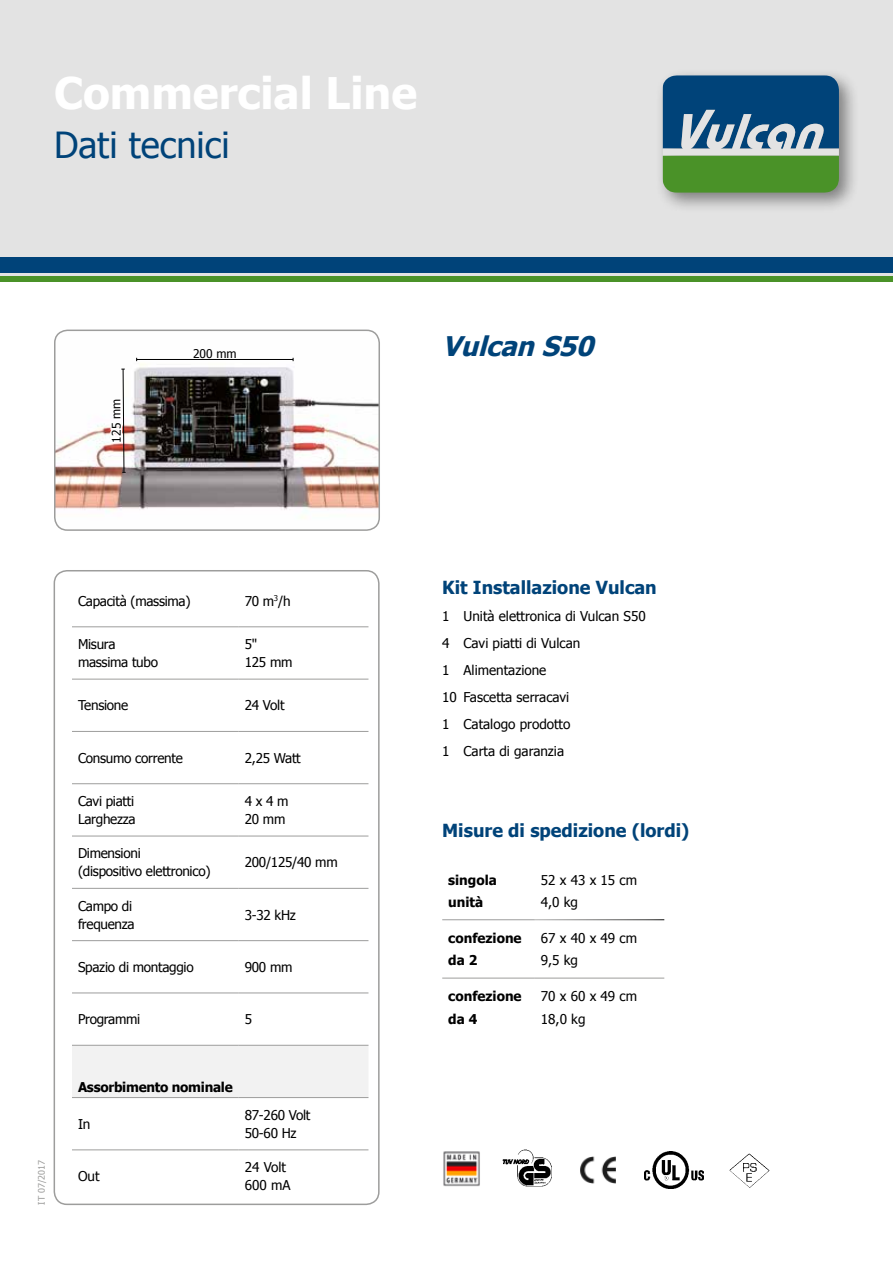
<style>
.page{position:relative;width:893px;height:1263px;background:#fff}
.page>*{position:absolute;margin:0;border:0;box-sizing:border-box;transform-origin:0 0}
.t1{font:700 43.5px "Tahoma";color:#fff}
.t2{font:36px "Tahoma";color:#004379}
.t3{font:italic 700 27px "Tahoma";color:#004379}
.t4{font:700 18px "Tahoma";color:#004379}
.t5{font:13.5px/18px "Tahoma";letter-spacing:-.02em;color:#000}
.t6{font:13.5px/27px "Tahoma";color:#000}
.t7{font:700 13.5px/22.5px "Tahoma";color:#000}
.t8{font:700 13.5px "Tahoma";letter-spacing:-.02em;color:#000}
.t9{font:12px "Tahoma";letter-spacing:-.005em;color:#000}
.t10{font:9px "Tahoma";color:#9d9d9c}
</style>
<div class="page">
<div style="left:0;top:0;width:893px;height:261px;background:#e3e3e3"></div>
<div style="left:0;top:257px;width:893px;height:18px;background:#004379"></div>
<hr style="left:0;top:274px;width:893px;height:3px;background:#e3e3e3">
<div style="left:0;top:277px;width:893px;height:5px;background:#4a9228"></div>
<div style="left:54px;top:570px;width:326px;height:635px;border:2px solid #9d9d9c;border-radius:13px"></div>
<div style="left:655px;top:68px;width:205px;height:145px;background:#000;opacity:.45"></div>
<svg style="left:663px;top:75px;width:176px;height:118px"></svg>
<img style="left:443px;top:1151px;width:37px;height:36px">
<img style="left:502px;top:1149px;width:50px;height:38px">
<img style="left:580px;top:1156px;width:36px;height:28px">
<svg style="left:742px;top:1153px;width:7px;height:6px"></svg>
<img style="left:644px;top:1152px;width:59px;height:36px">
<div style="left:72px;top:1046px;width:296px;height:51px;background:#f2f2f2"></div>
<hr style="left:72px;top:626px;width:167px;height:1px;background:#9d9d9c">
<hr style="left:239px;top:626px;width:129px;height:1px;background:#9d9d9c">
<hr style="left:72px;top:679px;width:167px;height:1px;background:#9d9d9c">
<hr style="left:239px;top:679px;width:129px;height:1px;background:#9d9d9c">
<hr style="left:72px;top:731px;width:167px;height:1px;background:#9d9d9c">
<hr style="left:239px;top:731px;width:129px;height:1px;background:#9d9d9c">
<hr style="left:72px;top:783px;width:167px;height:1px;background:#9d9d9c">
<hr style="left:239px;top:783px;width:129px;height:1px;background:#9d9d9c">
<hr style="left:72px;top:836px;width:167px;height:1px;background:#9d9d9c">
<hr style="left:239px;top:836px;width:129px;height:1px;background:#9d9d9c">
<hr style="left:72px;top:888px;width:167px;height:1px;background:#9d9d9c">
<hr style="left:239px;top:888px;width:129px;height:1px;background:#9d9d9c">
<hr style="left:72px;top:940px;width:167px;height:1px;background:#9d9d9c">
<hr style="left:239px;top:940px;width:129px;height:1px;background:#9d9d9c">
<hr style="left:72px;top:992px;width:167px;height:1px;background:#9d9d9c">
<hr style="left:239px;top:992px;width:129px;height:1px;background:#9d9d9c">
<hr style="left:72px;top:1045px;width:167px;height:1px;background:#9d9d9c">
<hr style="left:239px;top:1045px;width:129px;height:1px;background:#9d9d9c">
<hr style="left:72px;top:1097px;width:167px;height:1px;background:#9d9d9c">
<hr style="left:239px;top:1097px;width:129px;height:1px;background:#9d9d9c">
<hr style="left:72px;top:1149px;width:167px;height:1px;background:#9d9d9c">
<hr style="left:239px;top:1149px;width:129px;height:1px;background:#9d9d9c">
<img style="left:55px;top:330px;width:324px;height:200px">
<div style="left:54px;top:330px;width:326px;height:201px;border:2px solid #9d9d9c;border-radius:13px"></div>
<hr style="left:442px;top:919px;width:93px;height:1px;background:#9d9d9c">
<hr style="left:442px;top:978px;width:93px;height:1px;background:#9d9d9c">
<hr style="left:535px;top:978px;width:129px;height:1px;background:#9d9d9c">
<svg style="left:108px;top:368px;width:18px;height:105px"></svg>
<hr style="left:137px;top:359px;width:156px;height:1px;background:#000">
<h1 class="t1" style="left:54px;top:62px;width:365px">Commercial Line</h1>
<h2 class="t2" style="left:54px;top:121px;width:177px">Dati tecnici</h2>
<p class="t9" style="left:108px;top:442px;width:45px;rotate:-90deg">125 mm</p>
<p class="t9" style="left:193px;top:345px;width:45px">200 mm</p>
<p class="t10" style="left:35px;top:1204px;width:46px;rotate:-90deg">IT 07/2017</p>
<p class="t5" style="left:78px;top:591px;width:114px">Capacità (massima)</p>
<p class="t5" style="left:245px;top:591px;width:47px">70 m<sup>3</sup>/h</p>
<p class="t5" style="left:78px;top:635px;width:82px">Misura massima tubo</p>
<p class="t5" style="left:245px;top:635px;width:49px">5"<br>125 mm</p>
<p class="t5" style="left:78px;top:696px;width:52px">Tensione</p>
<p class="t5" style="left:245px;top:696px;width:41px">24 Volt</p>
<p class="t5" style="left:78px;top:748px;width:106px">Consumo corrente</p>
<p class="t5" style="left:245px;top:748px;width:57px">2,25 Watt</p>
<p class="t5" style="left:78px;top:791px;width:59px">Cavi piatti<br>Larghezza</p>
<p class="t5" style="left:245px;top:791px;width:45px">4 x 4 m<br>20 mm</p>
<p class="t5" style="left:78px;top:844px;width:134px">Dimensioni<br>(dispositivo elettronico)</p>
<p class="t5" style="left:245px;top:853px;width:94px">200/125/40 mm</p>
<p class="t5" style="left:78px;top:896px;width:58px">Campo di frequenza</p>
<p class="t5" style="left:245px;top:905px;width:53px">3-32 kHz</p>
<p class="t5" style="left:78px;top:957px;width:117px">Spazio di montaggio</p>
<p class="t5" style="left:245px;top:957px;width:49px">900 mm</p>
<p class="t5" style="left:78px;top:1010px;width:64px">Programmi</p>
<p class="t5" style="left:245px;top:1010px;width:9px">5</p>
<p class="t8" style="left:78px;top:1077px;width:156px">Assorbimento nominale</p>
<p class="t5" style="left:78px;top:1114px;width:14px">In</p>
<p class="t5" style="left:245px;top:1105px;width:67px">87-260 Volt<br>50-60 Hz</p>
<p class="t5" style="left:78px;top:1166px;width:23px">Out</p>
<p class="t6" style="left:245px;top:1157px;width:47px;line-height:18px">24 Volt<br>600 mA</p>
<h3 class="t3" style="left:442px;top:327px;width:162px">Vulcan S50</h3>
<h3 class="t4" style="left:442px;top:575px;width:216px">Kit Installazione Vulcan</h3>
<p class="t6" style="left:442px;top:602px;width:205px">1 Unità elettronica di Vulcan S50<br>4 Cavi piatti di Vulcan<br>1 Alimentazione<br>10 Fascetta serracavi<br>1 Catalogo prodotto<br>1 Carta di garanzia</p>
<h3 class="t4" style="left:442px;top:818px;width:249px">Misure di spedizione (lordi)</h3>
<p class="t7" style="left:448px;top:867px;width:50px">singola unità</p>
<p class="t5" style="left:541px;top:868px;width:98px;line-height:22.5px">52 x 43 x 15 cm<br>4,0 kg</p>
<p class="t7" style="left:448px;top:926px;width:75px">confezione da 2</p>
<p class="t5" style="left:541px;top:926px;width:98px;line-height:22.5px">67 x 40 x 49 cm<br>9,5 kg</p>
<p class="t7" style="left:448px;top:984px;width:75px">confezione da 4</p>
<p class="t6" style="left:541px;top:984px;width:98px;line-height:22.5px">70 x 60 x 49 cm<br>18,0 kg</p>
</div>
